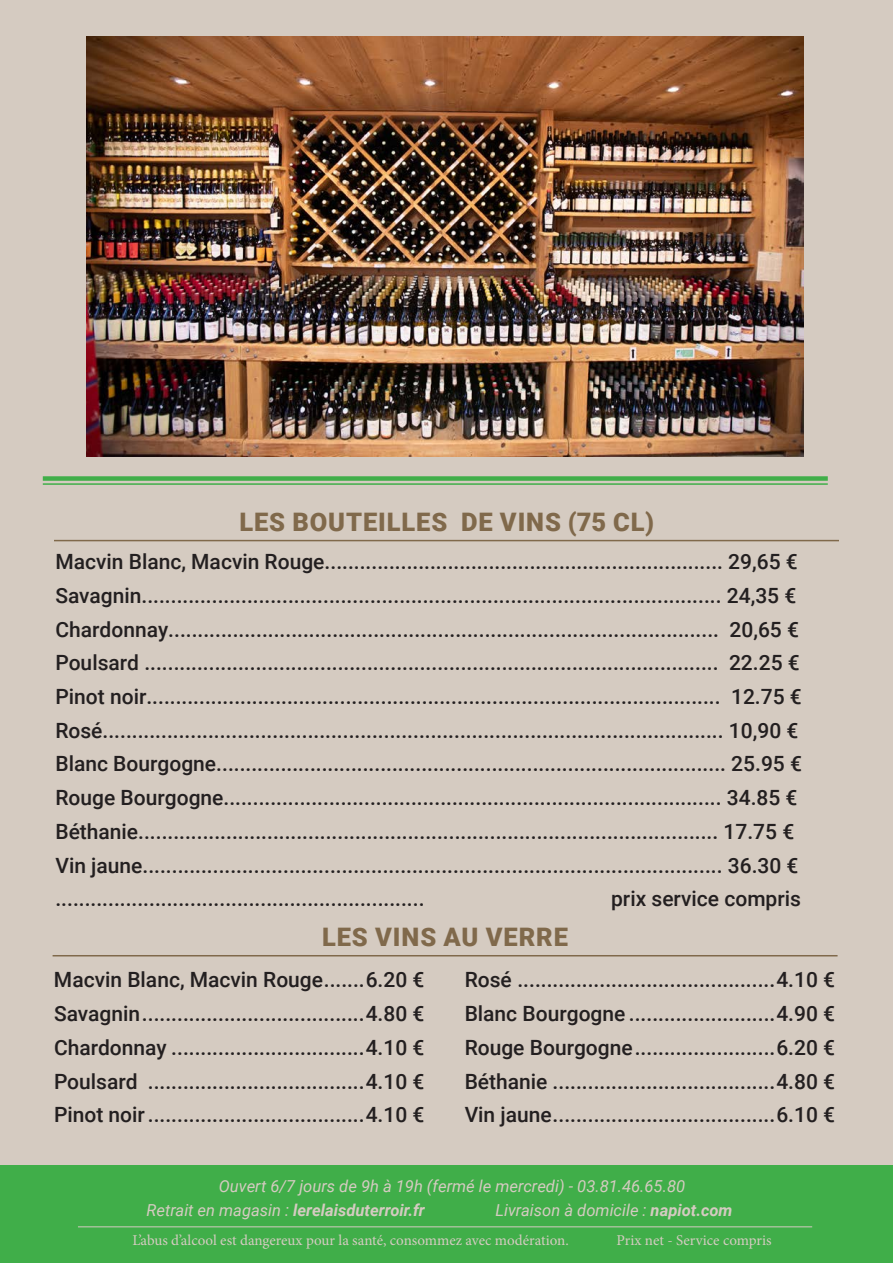
<style>
.page{position:relative;width:893px;height:1263px;background:#d5cbc1}
.page>*{position:absolute;margin:0;border:0;box-sizing:border-box;transform-origin:0 0}
.Titre{font:900 25.5px "Roboto";letter-spacing:.035em;color:#80694b}
.Plat{font:500 21px "Roboto";color:#231f20}
.t1{font:italic 16.5px "Roboto";color:#d5cbc1}
.t2{font:italic 700 16.5px "Roboto";color:#d5cbc1}
.t3{font:15px "Minion Pro";color:#d5cbc1}
.s1{font-weight:400}
.s2{font-weight:700}
</style>
<div class="page">
<div style="left:0;top:1165px;width:893px;height:98px;background:#40ae49"></div>
<hr style="left:78px;top:1226px;width:734px;height:1px;background:#d5cbc1">
<hr style="left:53px;top:955px;width:784px;height:1px;background:#80694b">
<hr style="left:54px;top:540px;width:785px;height:1px;background:#80694b">
<div style="left:43px;top:476px;width:785px;height:5px;background:#40ae49"></div>
<hr style="left:43px;top:483px;width:785px;height:2px;background:#40ae49">
<img style="left:86px;top:36px;width:718px;height:420px">
<p class="Titre" style="left:239px;top:504px;width:416px">LES BOUTEILLES DE VINS (75 CL)</p>
<p class="Plat" style="left:55px;top:547px;width:744px">Macvin Blanc, Macvin Rouge.................................................................... 29,65 €</p>
<p class="Plat" style="left:55px;top:581px;width:742px">Savagnin................................................................................................... 24,35 €</p>
<p class="Plat" style="left:55px;top:614px;width:745px">Chardonnay.............................................................................................. 20,65 €</p>
<p class="Plat" style="left:55px;top:648px;width:746px">Poulsard .................................................................................................. 22.25 €</p>
<p class="Plat" style="left:55px;top:682px;width:748px">Pinot noir.................................................................................................. 12.75 €</p>
<p class="Plat" style="left:55px;top:715px;width:744px">Rosé.......................................................................................................... 10,90 €</p>
<p class="Plat" style="left:55px;top:749px;width:748px">Blanc Bourgogne....................................................................................... 25.95 €</p>
<p class="Plat" style="left:55px;top:783px;width:744px">Rouge Bourgogne..................................................................................... 34.85 €</p>
<p class="Plat" style="left:55px;top:817px;width:740px">Béthanie................................................................................................... 17.75 €</p>
<p class="Plat" style="left:55px;top:850px;width:745px">Vin jaune................................................................................................... 36.30 €</p>
<p class="Plat" style="left:55px;top:884px;width:371px">...............................................................</p>
<p class="Plat" style="left:611px;top:884px;width:191px">prix service compris</p>
<p class="Titre" style="left:322px;top:919px;width:247px">LES VINS AU VERRE</p>
<p class="Plat" style="left:465px;top:965px;width:372px">Rosé ............................................4.10 €</p>
<p class="Plat" style="left:465px;top:999px;width:372px">Blanc Bourgogne .........................4.90 €</p>
<p class="Plat" style="left:465px;top:1033px;width:372px">Rouge Bourgogne........................6.20 €</p>
<p class="Plat" style="left:465px;top:1066px;width:372px">Béthanie ......................................4.80 €</p>
<p class="Plat" style="left:465px;top:1100px;width:372px">Vin jaune......................................6.10 €</p>
<p class="Plat" style="left:54px;top:965px;width:372px">Macvin Blanc, Macvin Rouge.......6.20 €</p>
<p class="Plat" style="left:54px;top:999px;width:372px">Savagnin......................................4.80 €</p>
<p class="Plat" style="left:54px;top:1033px;width:372px">Chardonnay .................................4.10 €</p>
<p class="Plat" style="left:54px;top:1066px;width:372px">Poulsard .....................................4.10 €</p>
<p class="Plat" style="left:54px;top:1100px;width:372px">Pinot noir.....................................4.10 €</p>
<p class="t1" style="left:219px;top:1175px;width:468px">Ouvert 6/7 jours de 9h à 19h (fermé le mercredi) - 03.81.46.65.80</p>
<p class="t2" style="left:147px;top:1198px;width:280px"><span class="s1">Retrait en magasin :</span> lerelaisduterroir.fr</p>
<p class="t1" style="left:495px;top:1198px;width:239px">Livraison à domicile : <span class="s2">napiot.com</span></p>
<p class="t3" style="left:132px;top:1230px;width:438px">L’abus d’alcool est dangereux pour la santé, consommez avec modération.</p>
<p class="t3" style="left:616px;top:1230px;width:157px">Prix net - Service compris</p>
</div>
